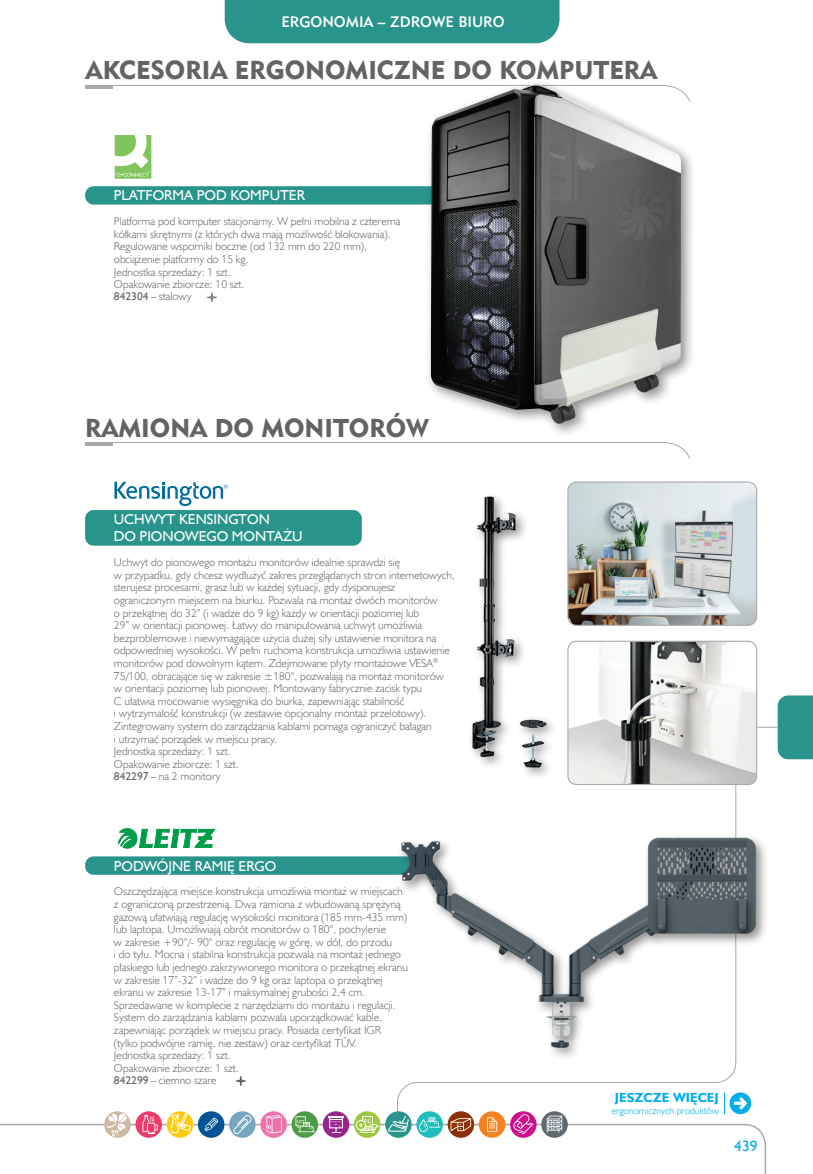
<style>
.page{position:relative;width:813px;height:1174px;background:#fff}
.page>*{position:absolute;margin:0;border:0;box-sizing:border-box;transform-origin:0 0}
.SPIS_TRŚCI_OK{font:25.65px "Geometric 415 Blk EU";color:#636366}
.t1{font:15.3px "Humanst 521 EU";color:#00aeef}
.t2{font:15.15px "Geometric 415 Md EU";color:#fff}
.Nazwa_modułu_A{font:14.4px/17.2px "Humanst 521 EU";color:#fff}
.t3{font:700 13.2px "Humanst 521 EU";color:#00aeef}
.opis_produktów{font:11.4px/12.6px "Humanst 521 Lt EU";color:#636366}
.t4{font:9.9px "Humanst 521 Lt EU";color:#00aeef}
.s1{font-family:"Humanst 521 EU"}
</style>
<div class="page">
<div style="left:224px;top:0;width:335px;height:43px;background:#29948c"></div>
<svg style="left:85px;top:85px;width:340px;height:1px"></svg>
<hr style="left:85px;top:86px;width:28px;height:3px;background:#a8a9ad">
<svg style="left:0;top:1123px;width:766px;height:51px"></svg>
<div style="left:777px;top:695px;width:35px;height:64px;background:#29948c"></div>
<svg style="left:397px;top:726px;width:381px;height:404px"></svg>
<div style="left:416px;top:1111px;width:26px;height:26px;background:#21bdbd;border-radius:50%"></div>
<svg style="left:419px;top:1117px;width:21px;height:14px"></svg>
<div style="left:510px;top:1111px;width:26px;height:26px;background:#cf108c;border-radius:50%"></div>
<svg style="left:513px;top:1114px;width:20px;height:20px"></svg>
<div style="left:478px;top:1111px;width:27px;height:26px;background:#f58220;border-radius:50%"></div>
<svg style="left:487px;top:1117px;width:10px;height:14px"></svg>
<svg style="left:447px;top:1111px;width:27px;height:26px"></svg>
<svg style="left:450px;top:1118px;width:21px;height:13px"></svg>
<div style="left:354px;top:1111px;width:26px;height:26px;background:#99ca3b;border-radius:50%"></div>
<div style="left:355px;top:1120px;width:11px;height:10px;border:1px solid #fff;border-radius:50%"></div>
<svg style="left:359px;top:1115px;width:21px;height:18px"></svg>
<div style="left:322px;top:1111px;width:27px;height:26px;background:#99248e;border-radius:50%"></div>
<svg style="left:328px;top:1115px;width:15px;height:18px"></svg>
<svg style="left:291px;top:1111px;width:27px;height:26px"></svg>
<svg style="left:295px;top:1116px;width:20px;height:16px"></svg>
<svg style="left:260px;top:1111px;width:27px;height:26px"></svg>
<svg style="left:266px;top:1115px;width:15px;height:18px"></svg>
<div style="left:229px;top:1111px;width:26px;height:26px;background:#76a6bc;border-radius:50%"></div>
<svg style="left:233px;top:1114px;width:19px;height:20px"></svg>
<div style="left:198px;top:1111px;width:26px;height:26px;background:#005495;border-radius:50%"></div>
<svg style="left:204px;top:1117px;width:14px;height:14px"></svg>
<svg style="left:385px;top:1111px;width:26px;height:26px"></svg>
<svg style="left:388px;top:1115px;width:20px;height:16px"></svg>
<div style="left:541px;top:1111px;width:26px;height:26px;background:#5f696f;border-radius:50%"></div>
<svg style="left:546px;top:1115px;width:16px;height:17px"></svg>
<svg style="left:167px;top:1111px;width:28px;height:33px"></svg>
<div style="left:135px;top:1111px;width:27px;height:26px;background:#ef3b6b;border-radius:50%"></div>
<svg style="left:142px;top:1115px;width:16px;height:18px"></svg>
<svg style="left:104px;top:1111px;width:27px;height:26px"></svg>
<svg style="left:107px;top:1113px;width:19px;height:23px"></svg>
<div style="left:85px;top:186px;width:356px;height:18px;background:#29948c;border-radius:9px"></div>
<svg style="left:207px;top:292px;width:10px;height:10px"></svg>
<svg style="left:115px;top:135px;width:36px;height:44px"></svg>
<div style="left:425px;top:79px;width:271px;height:360px;background:#231f20;opacity:.5"></div>
<img style="left:430px;top:84px;width:250px;height:340px">
<svg style="left:113px;top:442px;width:577px;height:17px"></svg>
<hr style="left:85px;top:442px;width:28px;height:4px;background:#a8a9ad">
<div style="left:85px;top:856px;width:333px;height:18px;background:#29948c;border-radius:9px"></div>
<svg style="left:236px;top:1076px;width:10px;height:10px"></svg>
<svg style="left:118px;top:828px;width:96px;height:21px"></svg>
<img style="left:393px;top:814px;width:375px;height:245px">
<img style="left:577px;top:482px;width:179px;height:143px">
<div style="left:567px;top:481px;width:189px;height:145px;border:1px solid #a8a9ad;border-radius:9px"></div>
<img style="left:577px;top:642px;width:179px;height:142px">
<div style="left:567px;top:640px;width:189px;height:145px;border:1px solid #a8a9ad;border-radius:9px"></div>
<div style="left:85px;top:510px;width:276px;height:35px;background:#29948c;border-radius:9px"></div>
<svg style="left:114px;top:482px;width:113px;height:24px"></svg>
<img style="left:431px;top:481px;width:146px;height:306px">
<h3 class="t2" style="left:281px;top:12px;width:224px">ERGONOMIA – ZDROWE BIURO</h3>
<p class="SPIS_TRŚCI_OK" style="left:86px;top:54px;width:573px">AKCESORIA ERGONOMICZNE DO KOMPUTERA</p>
<p class="Nazwa_modułu_A" style="left:114px;top:187px;width:193px">PLATFORMA POD KOMPUTER</p>
<p class="opis_produktów" style="left:114px;top:215px;width:288px">Platforma pod komputer stacjonarny. W pełni mobilna z czterema kółkami skrętnymi (z których dwa mają możliwość blokowania).<br>Regulowane wsporniki boczne (od 132 mm do 220 mm), obciążenie platformy do 15 kg.</p>
<p class="opis_produktów" style="left:114px;top:265px;width:118px">Jednostka sprzedaży: 1 szt.</p>
<p class="opis_produktów" style="left:114px;top:278px;width:132px">Opakowanie zbiorcze: 10 szt.</p>
<p class="opis_produktów" style="left:114px;top:290px;width:79px"><span class="s1">842304</span> – stalowy</p>
<p class="SPIS_TRŚCI_OK" style="left:85px;top:412px;width:345px">RAMIONA DO MONITORÓW</p>
<p class="Nazwa_modułu_A" style="left:114px;top:510px;width:190px">UCHWYT KENSINGTON<br>DO PIONOWEGO MONTAŻU</p>
<p class="opis_produktów" style="left:114px;top:556px;width:342px">Uchwyt do pionowego montażu monitorów idealnie sprawdzi się<br>w przypadku, gdy chcesz wydłużyć zakres przeglądanych stron internetowych, sterujesz procesami, grasz lub w każdej sytuacji, gdy dysponujesz ograniczonym miejscem na biurku. Pozwala na montaż dwóch monitorów<br>o przekątnej do 32” (i wadze do 9 kg) każdy w orientacji poziomej lub<br>29” w orientacji pionowej. Łatwy do manipulowania uchwyt umożliwia bezproblemowe i niewymagające użycia dużej siły ustawienie monitora na odpowiedniej wysokości. W pełni ruchoma konstrukcja umożliwia ustawienie monitorów pod dowolnym kątem. Zdejmowane płyty montażowe VESA<sup>® </sup>75/100, obracające się w zakresie ±180°, pozwalają na montaż monitorów w orientacji poziomej lub pionowej. Montowany fabrycznie zacisk typu<br>C ułatwia mocowanie wysięgnika do biurka, zapewniając stabilność<br>i wytrzymałość konstrukcji (w zestawie opcjonalny montaż przelotowy).<br>Zintegrowany system do zarządzania kablami pomaga ograniczyć bałagan<br>i utrzymać porządek w miejscu pracy.</p>
<p class="opis_produktów" style="left:114px;top:745px;width:118px">Jednostka sprzedaży: 1 szt.</p>
<p class="opis_produktów" style="left:114px;top:757px;width:126px">Opakowanie zbiorcze: 1 szt.</p>
<p class="opis_produktów" style="left:114px;top:769px;width:108px"><span class="s1">842297</span> – na 2 monitory</p>
<p class="Nazwa_modułu_A" style="left:114px;top:857px;width:164px">PODWÓJNE RAMIĘ ERGO</p>
<p class="opis_produktów" style="left:114px;top:885px;width:295px">Oszczędzająca miejsce konstrukcja umożliwia montaż w miejscach z ograniczoną przestrzenią. Dwa ramiona z wbudowaną sprężyną gazową ułatwiają regulację wysokości monitora (185 mm-435 mm) lub laptopa. Umożliwiają obrót monitorów o 180°, pochylenie<br>w zakresie +90°/- 90° oraz regulację w górę, w dół, do przodu<br>i do tyłu. Mocna i stabilna konstrukcja pozwala na montaż jednego płaskiego lub jednego zakrzywionego monitora o przekątnej ekranu w zakresie 17”-32” i wadze do 9 kg oraz laptopa o przekątnej ekranu w zakresie 13-17” i maksymalnej grubości 2,4 cm.<br>Sprzedawane w komplecie z narzędziami do montażu i regulacji.<br>System do zarządzania kablami pozwala uporządkować kable, zapewniając porządek w miejscu pracy. Posiada certyfikat IGR<br>(tylko podwójne ramię, nie zestaw) oraz certyfikat TÜV.</p>
<p class="opis_produktów" style="left:114px;top:1048px;width:118px">Jednostka sprzedaży: 1 szt.</p>
<p class="opis_produktów" style="left:114px;top:1061px;width:126px">Opakowanie zbiorcze: 1 szt.</p>
<p class="opis_produktów" style="left:114px;top:1073px;width:104px"><span class="s1">842299</span> – ciemno szare</p>
<p class="t3" style="left:614px;top:1089px;width:105px">JESZCZE WIĘCEJ</p>
<p class="t4" style="left:611px;top:1104px;width:109px">ergonomicznych produktów</p>
<h2 class="t1" style="left:734px;top:1136px;width:25px">439</h2>
</div>
